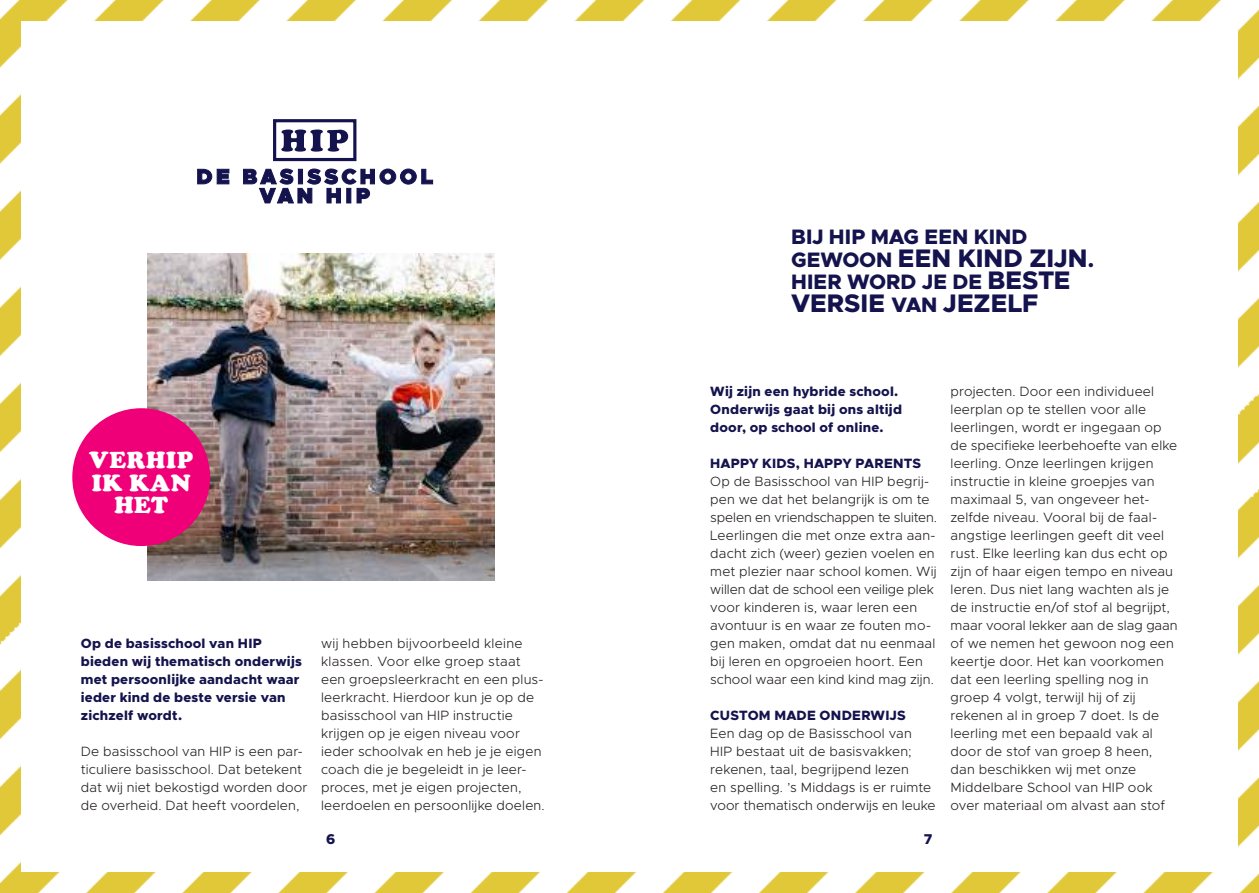
<style>
.page{position:relative;width:1259px;height:893px;background:#fff}
.page>*{position:absolute;margin:0;border:0;box-sizing:border-box;transform-origin:0 0}
.t1{font:800 25.5px "Metropolis";letter-spacing:.005em;color:#14134d}
.t2{font:900 24px/22.5px "Cooper";letter-spacing:.03em;color:#fff;text-align:center}
.t3{font:800 21px "Metropolis";letter-spacing:.005em;color:#14134d}
.t4{font:800 14.25px "Metropolis";color:#14134d}
.t5{font:300 13.5px/18px "Metropolis";letter-spacing:.015em;color:#241f1f}
.t6{font:800 13.5px/18px "Metropolis";letter-spacing:.015em;color:#14134d}
.s1{font-size:21px}
.s2{font-size:25.5px}
</style>
<div class="page">
<img style="left:0;top:0;width:1259px;height:893px">
<div style="left:21px;top:21px;width:1216px;height:851px;background:#fff"></div>
<img style="left:148px;top:253px;width:346px;height:327px">
<div style="left:273px;top:119px;width:83px;height:42px;border:3px solid #14134d"></div>
<svg style="left:198px;top:169px;width:235px;height:34px"></svg>
<svg style="left:281px;top:130px;width:67px;height:22px"></svg>
<div style="left:72px;top:408px;width:138px;height:138px;background:#ef0078;border-radius:50%"></div>
<h3 class="t3" style="left:791px;top:223px;width:238px">BIJ HIP MAG EEN KIND</h3>
<h1 class="t1" style="left:791px;top:241px;width:304px"><span class="s1">GEWOON</span> EEN KIND ZIJN<span class="s1">.</span></h1>
<h3 class="t3" style="left:791px;top:268px;width:281px">HIER WORD JE DE <span class="s2">BESTE</span></h3>
<h1 class="t1" style="left:791px;top:286px;width:249px">VERSIE <span class="s1">VAN</span> JEZELF</h1>
<h2 class="t2" style="left:89px;top:449px;width:105px">VERHIP<br>IK KAN<br>HET</h2>
<p class="t6" style="left:81px;top:634px;width:223px">Op de basisschool van HIP bieden wij thematisch onderwijs met persoonlijke aandacht waar ieder kind de beste versie van zichzelf wordt.</p>
<p class="t5" style="left:81px;top:742px;width:228px">De basisschool van HIP is een par&shy;ticuliere basisschool. Dat betekent dat wij niet bekostigd worden door de overheid. Dat heeft voordelen,</p>
<p class="t5" style="left:321px;top:634px;width:225px">wij hebben bijvoorbeeld kleine klassen. Voor elke groep staat een groepsleerkracht en een plus&shy;leerkracht. Hierdoor kun je op de basisschool van HIP instructie krijgen op je eigen niveau voor ieder schoolvak en heb je je eigen coach die je begeleidt in je leer&shy;proces, met je eigen projecten, leerdoelen en persoonlijke doelen.</p>
<p class="t6" style="left:710px;top:382px;width:193px">Wij zijn een hybride school.<br>Onderwijs gaat bij ons altijd door, op school of online.</p>
<p class="t6" style="left:710px;top:454px;width:212px">HAPPY KIDS, HAPPY PARENTS</p>
<p class="t5" style="left:710px;top:472px;width:228px">Op de Basisschool van HIP begrij&shy;pen we dat het belangrijk is om te spelen en vriendschappen te sluiten.<br>Leerlingen die met onze extra aan&shy;dacht zich (weer) gezien voelen en met plezier naar school komen. Wij willen dat de school een veilige plek voor kinderen is, waar leren een avontuur is en waar ze fouten mo&shy;gen maken, omdat dat nu eenmaal bij leren en opgroeien hoort. Een school waar een kind kind mag zijn.</p>
<p class="t6" style="left:710px;top:706px;width:197px">CUSTOM MADE ONDERWIJS</p>
<p class="t5" style="left:710px;top:724px;width:227px">Een dag op de Basisschool van<br>HIP bestaat uit de basisvakken; rekenen, taal, begrijpend lezen<br>en spelling. ’s Middags is er ruimte voor thematisch onderwijs en leuke</p>
<p class="t4" style="left:326px;top:830px;width:11px">6</p>
<p class="t4" style="left:924px;top:830px;width:10px">7</p>
<p class="t5" style="left:950px;top:382px;width:228px">projecten. Door een individueel leerplan op te stellen voor alle leerlingen, wordt er ingegaan op de specifieke leerbehoefte van elke leerling. Onze leerlingen krijgen instructie in kleine groepjes van maximaal 5, van ongeveer het&shy;zelfde niveau. Vooral bij de faal&shy;angstige leerlingen geeft dit veel rust. Elke leerling kan dus echt op zijn of haar eigen tempo en niveau leren. Dus niet lang wachten als je de instructie en/of stof al begrijpt, maar vooral lekker aan de slag gaan of we nemen het gewoon nog een keertje door. Het kan voorkomen dat een leerling spelling nog in groep 4 volgt, terwijl hij of zij rekenen al in groep 7 doet. Is de leerling met een bepaald vak al door de stof van groep 8 heen, dan beschikken wij met onze<br>Middelbare School van HIP ook over materiaal om alvast aan stof</p>
</div>
